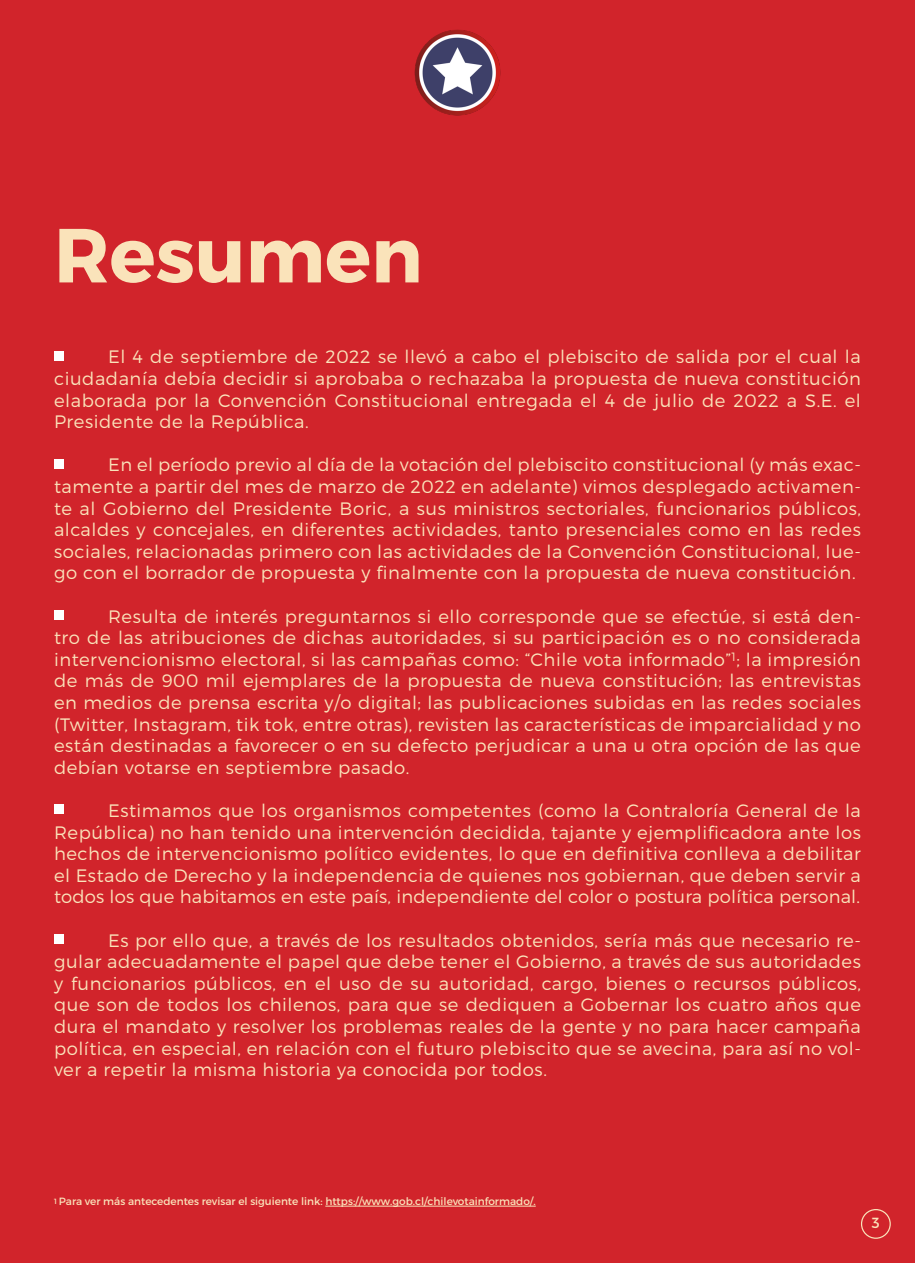
<style>
.page{position:relative;width:915px;height:1263px;background:#fff}
.page>*{position:absolute;margin:0;border:0;box-sizing:border-box;transform-origin:0 0}
.t1{font:76.5px "Trueno Bd";color:#fae3ba}
.t2{font:18px/21.6px "Trueno Lt";letter-spacing:.03em;color:#fae3ba;text-align:justify}
.t3{font:14.7px "Trueno Rg";color:#fae3ba}
.t4{font:10.5px "Trueno Rg";color:#fae3ba}
.s1{font-size:7.5px}
</style>
<div class="page">
<div style="left:0;top:0;width:914px;height:1263px;background:#d1242b"></div>
<img style="left:414px;top:29px;width:87px;height:87px">
<div style="left:54px;top:351px;width:10px;height:9px;background:#fff"></div>
<div style="left:54px;top:459px;width:10px;height:9px;background:#fff"></div>
<div style="left:54px;top:610px;width:10px;height:9px;background:#fff"></div>
<div style="left:54px;top:804px;width:10px;height:10px;background:#fff"></div>
<div style="left:54px;top:934px;width:10px;height:9px;background:#fff"></div>
<hr style="left:325px;top:1206px;width:210px;height:1px;background:#fae3ba">
<div style="left:860px;top:1209px;width:30px;height:30px;border:1px solid #fae3ba;border-radius:50%"></div>
<p class="t1" style="left:54px;top:208px;width:370px">Resumen</p>
<p class="t2" style="left:54px;top:346px;width:808px;text-indent:54px">El 4 de septiembre de 2022 se llevó a cabo el plebiscito de salida por el cual la ciudadanía debía decidir si aprobaba o rechazaba la propuesta de nueva constitución elaborada por la Convención Constitucional entregada el 4 de julio de 2022 a S.E. el Presidente de la República.</p>
<p class="t2" style="left:54px;top:454px;width:808px;text-indent:54px">En el período previo al día de la votación del plebiscito constitucional (y más exac&shy;tamente a partir del mes de marzo de 2022 en adelante) vimos desplegado activamen&shy;te al Gobierno del Presidente Boric, a sus ministros sectoriales, funcionarios públicos, alcaldes y concejales, en diferentes actividades, tanto presenciales como en las redes sociales, relacionadas primero con las actividades de la Convención Constitucional, lue&shy;go con el borrador de propuesta y finalmente con la propuesta de nueva constitución.</p>
<p class="t2" style="left:54px;top:605px;width:808px;text-indent:54px">Resulta de interés preguntarnos si ello corresponde que se efectúe, si está den&shy;tro de las atribuciones de dichas autoridades, si su participación es o no considerada intervencionismo electoral, si las campañas como: “Chile vota informado”<sup>1</sup>; la impresión de más de 900 mil ejemplares de la propuesta de nueva constitución; las entrevistas en medios de prensa escrita y/o digital; las publicaciones subidas en las redes sociales (Twitter, Instagram, tik tok, entre otras), revisten las características de imparcialidad y no están destinadas a favorecer o en su defecto perjudicar a una u otra opción de las que debían votarse en septiembre pasado.</p>
<p class="t2" style="left:54px;top:799px;width:808px;text-indent:54px">Estimamos que los organismos competentes (como la Contraloría General de la República) no han tenido una intervención decidida, tajante y ejemplificadora ante los hechos de intervencionismo político evidentes, lo que en definitiva conlleva a debilitar el Estado de Derecho y la independencia de quienes nos gobiernan, que deben servir a todos los que habitamos en este país, independiente del color o postura política personal.</p>
<p class="t2" style="left:54px;top:929px;width:808px;text-indent:54px">Es por ello que, a través de los resultados obtenidos, sería más que necesario re&shy;gular adecuadamente el papel que debe tener el Gobierno, a través de sus autoridades y funcionarios públicos, en el uso de su autoridad, cargo, bienes o recursos públicos, que son de todos los chilenos, para que se dediquen a Gobernar los cuatro años que dura el mandato y resolver los problemas reales de la gente y no para hacer campaña política, en especial, en relación con el futuro plebiscito que se avecina, para así no vol&shy;ver a repetir la misma historia ya conocida por todos.</p>
<p class="t4" style="left:54px;top:1195px;width:483px"><span class="s1">1</span> Para ver más antecedentes revisar el siguiente link: https://www.gob.cl/chilevotainformado/.</p>
<p class="t3" style="left:871px;top:1214px;width:9px">3</p>
</div>
